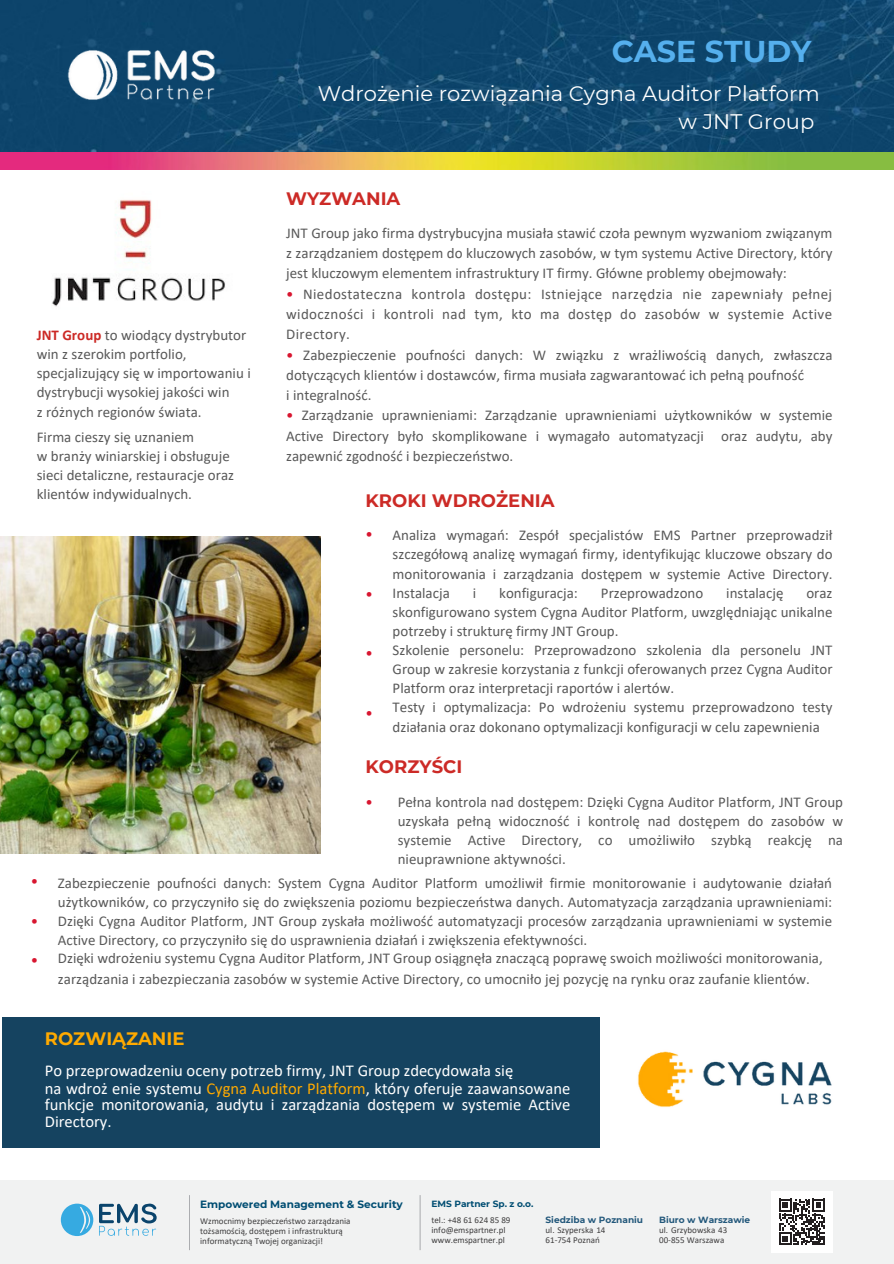
<style>
.page{position:relative;width:894px;height:1264px;background:#fff}
.page>*{position:absolute;margin:0;border:0;box-sizing:border-box;transform-origin:0 0}
.t1{font:700 30px "Montserrat";color:#55afed}
.t2{font:21px/27px "Montserrat";color:#fff;text-align:right}
.t3{font:700 18px "Montserrat";color:#cc2a26}
.t4{font:700 18px "Montserrat";color:#fa0}
.t5{font:16.5px/17.2px "Calibri";color:#fff}
.t6{font:15px/19.2px "Calibri";color:#595959;text-align:justify}
.t7{font:15px "Calibri";color:#d81630}
.t8{font:700 10.5px "Montserrat";color:#004d72}
.t9{font:9px/10.2px "Calibri";color:#3f3e3f}
.t10{font:700 9px "Montserrat";color:#23587b}
.t11{font:700 9px "Montserrat";color:#004d72}
.s1{font-weight:700;color:#cc2a26}
.s2{color:#d81630}
.s3{color:#fa0}
</style>
<div class="page">
<img style="left:0;top:0;width:893px;height:152px">
<img style="left:58px;top:36px;width:167px;height:78px">
<div style="left:2px;top:1017px;width:597px;height:131px;background:#154360"></div>
<img style="left:637px;top:1051px;width:195px;height:56px">
<img style="left:0;top:152px;width:893px;height:17px">
<img style="left:0;top:536px;width:321px;height:317px">
<div style="left:0;top:1180px;width:893px;height:83px;background:#f1f2f2"></div>
<div style="left:771px;top:1191px;width:61px;height:61px;background:#fff"></div>
<svg style="left:779px;top:1198px;width:45px;height:47px"></svg>
<hr style="left:420px;top:1195px;width:1px;height:55px;background:#a7a9ac">
<hr style="left:189px;top:1195px;width:1px;height:55px;background:#a7a9ac">
<svg style="left:99px;top:1203px;width:58px;height:32px"></svg>
<svg style="left:61px;top:1203px;width:32px;height:32px"></svg>
<img style="left:52px;top:200px;width:173px;height:107px">
<p class="t6" style="left:37px;top:326px;width:215px;text-align:left"><span class="s1">JNT Group</span> to wiodący dystrybutor win z szerokim portfolio, specjalizujący się w importowaniu i dystrybucji wysokiej jakości win<br>z różnych regionów świata.</p>
<p class="t6" style="left:37px;top:428px;width:199px;text-align:left">Firma cieszy się uznaniem<br>w branży winiarskiej i obsługuje sieci detaliczne, restauracje oraz klientów indywidualnych.</p>
<p class="t1" style="left:611px;top:33px;width:201px">CASE STUDY</p>
<p class="t2" style="left:318px;top:80px;width:503px">Wdrożenie rozwiązania Cygna Auditor Platform w JNT Group</p>
<h5 class="t3" style="left:286px;top:187px;width:116px">WYZWANIA</h5>
<p class="t6" style="left:286px;top:224px;width:547px;line-height:20.2px">JNT Group jako firma dystrybucyjna musiała stawić czoła pewnym wyzwaniom związanym z zarządzaniem dostępem do kluczowych zasobów, w tym systemu Active Directory, który jest kluczowym elementem infrastruktury IT firmy. Główne problemy obejmowały:</p>
<p class="t6" style="left:286px;top:285px;width:547px;line-height:20.2px"><span class="s2">•</span> Niedostateczna kontrola dostępu: Istniejące narzędzia nie zapewniały pełnej widoczności i kontroli nad tym, kto ma dostęp do zasobów w systemie Active Directory.</p>
<p class="t6" style="left:286px;top:345px;width:547px;line-height:20.2px;text-align:left"><span class="s2">•</span> Zabezpieczenie poufności danych: W związku z wrażliwością danych, zwłaszcza dotyczących klientów i dostawców, firma musiała zagwarantować ich pełną poufność<br>i integralność.</p>
<p class="t6" style="left:286px;top:406px;width:547px;line-height:20.2px"><span class="s2">•</span> Zarządzanie uprawnieniami: Zarządzanie uprawnieniami użytkowników w systemie Active Directory było skomplikowane i wymagało automatyzacji oraz audytu, aby zapewnić zgodność i bezpieczeństwo.</p>
<p class="t3" style="left:365px;top:489px;width:190px">KROKI WDROŻENIA</p>
<p class="t7" style="left:365px;top:527px;width:9px">•</p>
<p class="t6" style="left:392px;top:527px;width:441px">Analiza wymagań: Zespół specjalistów EMS Partner przeprowadził szczegółową analizę wymagań firmy, identyfikując kluczowe obszary do monitorowania i zarządzania dostępem w systemie Active Directory.<br>Instalacja</p>
<p class="t6" style="left:472px;top:584px;width:5px">i</p>
<p class="t6" style="left:499px;top:584px;width:80px">konfiguracja:</p>
<p class="t6" style="left:600px;top:584px;width:104px">Przeprowadzono</p>
<p class="t6" style="left:726px;top:584px;width:59px">instalację</p>
<p class="t6" style="left:392px;top:584px;width:441px;text-align:left;text-indent:413px">oraz skonfigurowano system Cygna Auditor Platform, uwzględniając unikalne potrzeby i strukturę firmy JNT Group.<br>Szkolenie personelu: Przeprowadzono szkolenia dla personelu JNT Group w zakresie korzystania z funkcji oferowanych przez Cygna Auditor Platform oraz interpretacji raportów i alertów.<br>Testy i optymalizacja: Po wdrożeniu systemu przeprowadzono testy działania oraz dokonano optymalizacji konfiguracji w celu zapewnienia</p>
<p class="t7" style="left:365px;top:588px;width:9px">•</p>
<p class="t7" style="left:365px;top:647px;width:9px">•</p>
<p class="t7" style="left:365px;top:706px;width:9px">•</p>
<p class="t3" style="left:365px;top:755px;width:98px">KORZYŚCI</p>
<h3 class="t7" style="left:31px;top:874px;width:9px">•</h3>
<h6 class="t7" style="left:31px;top:914px;width:9px">•</h6>
<h6 class="t7" style="left:31px;top:953px;width:9px">•</h6>
<h4 class="t7" style="left:365px;top:795px;width:9px">•</h4>
<h6 class="t6" style="left:397px;top:793px;width:447px">Pełna kontrola nad dostępem: Dzięki Cygna Auditor Platform, JNT Group uzyskała pełną widoczność i kontrolę nad dostępem do zasobów w systemie Active Directory, co umożliwiło szybką reakcję na nieuprawnione aktywności.</h6>
<p class="t6" style="left:58px;top:874px;width:775px;text-align:left">Zabezpieczenie poufności danych: System Cygna Auditor Platform umożliwił firmie monitorowanie i audytowanie działań użytkowników, co przyczyniło się do zwiększenia poziomu bezpieczeństwa danych. Automatyzacja zarządzania uprawnieniami:<br>Dzięki Cygna Auditor Platform, JNT Group zyskała możliwość automatyzacji procesów zarządzania uprawnieniami w systemie Active Directory, co przyczyniło się do usprawnienia działań i zwiększenia efektywności.<br>Dzięki wdrożeniu systemu Cygna Auditor Platform, JNT Group osiągnęła znaczącą poprawę swoich możliwości monitorowania,</p>
<p class="t6" style="left:58px;top:970px;width:753px">zarządzania i zabezpieczania zasobów w systemie Active Directory, co umocniło jej pozycję na rynku oraz zaufanie klientów.</p>
<h6 class="t4" style="left:45px;top:1027px;width:141px">ROZWIĄZANIE</h6>
<h6 class="t5" style="left:45px;top:1062px;width:527px">Po przeprowadzeniu oceny potrzeb firmy, JNT Group zdecydowała się<br>na wdroż enie systemu <span class="s3">Cygna Auditor Platform</span>, który oferuje zaawansowane funkcje monitorowania, audytu i zarządzania dostępem w systemie Active Directory.</h6>
<p class="t8" style="left:200px;top:1197px;width:204px">Empowered Management &amp; Security</p>
<p class="t11" style="left:431px;top:1198px;width:103px">EMS Partner Sp. z o.o.</p>
<p class="t10" style="left:545px;top:1214px;width:99px">Siedziba w Poznaniu</p>
<h6 class="t10" style="left:659px;top:1214px;width:93px">Biuro w Warszawie</h6>
<h3 class="t9" style="left:200px;top:1216px;width:152px">Wzmocnimy bezpieczeństwo zarządzania tożsamością, dostępem i infrastrukturą informatyczną Twojej organizacji!</h3>
<p class="t9" style="left:431px;top:1215px;width:80px">tel.: +48 61 624 85 89 info@emspartner.pl www.emspartner.pl</p>
<h6 class="t9" style="left:545px;top:1225px;width:61px">ul. Szyperska 14<br>61-754 Poznań</h6>
<p class="t9" style="left:659px;top:1225px;width:70px">ul. Grzybowska 43<br>00-855 Warszawa</p>
</div>
